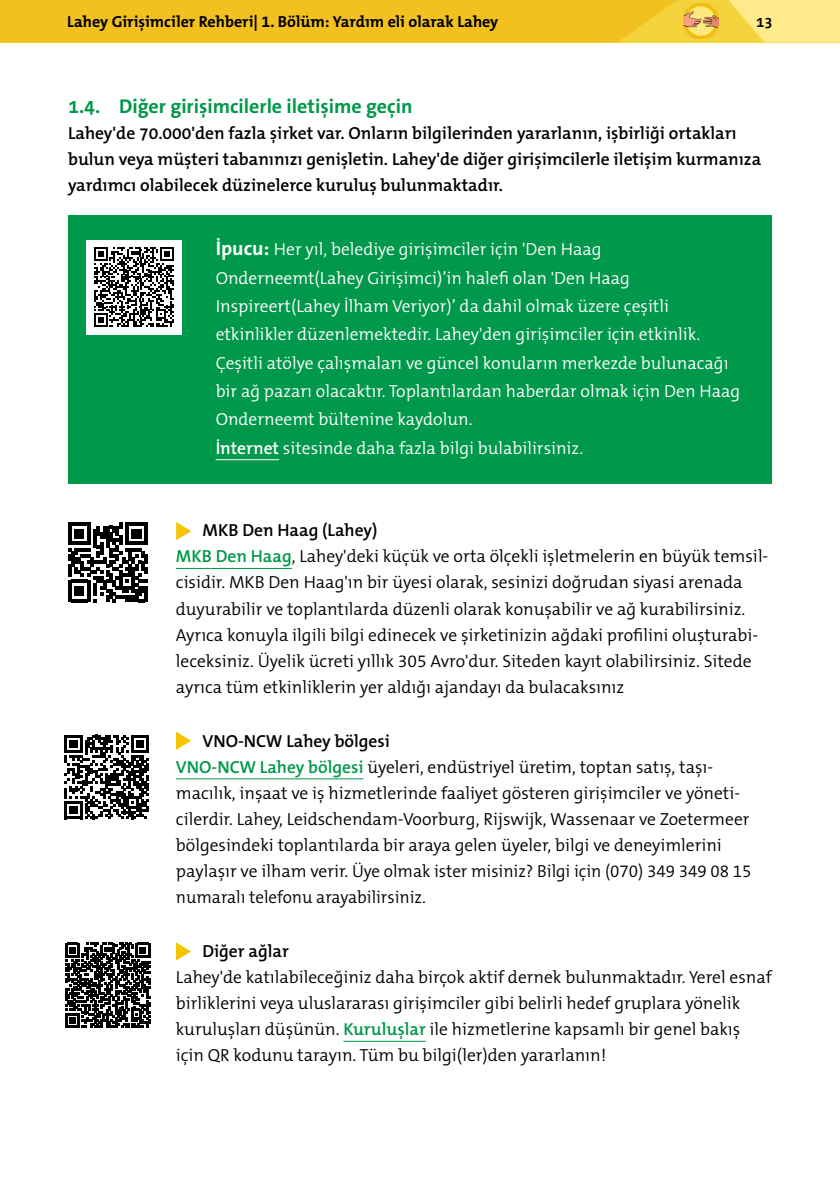
<style>
.page{position:relative;width:840px;height:1191px;background:#fff}
.page>*{position:absolute;margin:0;border:0;box-sizing:border-box;transform-origin:0 0}
.t1{font:700 20px "The Sans B W7";color:#00984a}
.t2{font:300 17.6px/26px "The Mix B W4";color:#000}
.t3{font:300 17.6px/28.4px "The Mix B W4";color:#fff}
.t4{font:600 17.6px/26px "The Mix B W6";color:#000}
.t5{font:700 16px "The Mix B W7";color:#000}
.t6{font:700 15px "The Sans B W7";color:#000}
.s1{font-family:"The Sans B W7";font-weight:700;font-size:20px}
.s2{font-family:"The Mix B W6";font-weight:600}
.s3{font-family:"The Mix B W6";font-weight:600;color:#00984a}
</style>
<div class="page">
<div style="left:0;top:0;width:839px;height:43px;background:#f5d33d"></div>
<svg style="left:729px;top:0;width:110px;height:43px"></svg>
<div style="left:0;top:0;width:677px;height:43px;background:#f3c11f"></div>
<img style="left:683px;top:4px;width:34px;height:34px">
<div style="left:68px;top:215px;width:703px;height:269px;background:#00984a"></div>
<hr style="left:215px;top:459px;width:64px;height:1px;background:#fff">
<hr style="left:176px;top:568px;width:115px;height:1px;background:#00984a">
<hr style="left:176px;top:778px;width:187px;height:1px;background:#00984a">
<hr style="left:343px;top:1041px;width:82px;height:1px;background:#00984a">
<svg style="left:176px;top:522px;width:15px;height:18px"></svg>
<div style="left:86px;top:240px;width:95px;height:94px;background:#fff"></div>
<svg style="left:94px;top:247px;width:79px;height:80px"></svg>
<svg style="left:68px;top:522px;width:79px;height:80px"></svg>
<svg style="left:65px;top:943px;width:85px;height:84px"></svg>
<svg style="left:64px;top:734px;width:85px;height:85px"></svg>
<svg style="left:176px;top:731px;width:15px;height:19px"></svg>
<svg style="left:176px;top:942px;width:15px;height:18px"></svg>
<p class="t5" style="left:67px;top:12px;width:432px">Lahey Girişimciler Rehberi| 1. Bölüm: Yardım eli olarak Lahey</p>
<p class="t6" style="left:755px;top:12px;width:18px">13</p>
<p class="t1" style="left:68px;top:94px;width:345px">1.4. Diğer girişimcilerle iletişime geçin</p>
<p class="t4" style="left:68px;top:121px;width:694px">Lahey'de 70.000'den fazla şirket var. Onların bilgilerinden yararlanın, işbirliği ortakları bulun veya müşteri tabanınızı genişletin. Lahey'de diğer girişimcilerle iletişim kurmanıza yardımcı olabilecek düzinelerce kuruluş bulunmaktadır.</p>
<p class="t3" style="left:215px;top:235px;width:525px"><span class="s1">İpucu:</span> Her yıl, belediye girişimciler için 'Den Haag Onderneemt(Lahey Girişimci)’in halefi olan 'Den Haag Inspireert(Lahey İlham Veriyor)’ da dahil olmak üzere çeşitli etkinlikler düzenlemektedir. Lahey'den girişimciler için etkinlik.<br>Çeşitli atölye çalışmaları ve güncel konuların merkezde bulunacağı bir ağ pazarı olacaktır. Toplantılardan haberdar olmak için Den Haag Onderneemt bültenine kaydolun.<br><span class="s2">İnternet</span> sitesinde daha fazla bilgi bulabilirsiniz.</p>
<p class="t4" style="left:202px;top:517px;width:176px">MKB Den Haag (Lahey)</p>
<p class="t2" style="left:176px;top:543px;width:593px"><span class="s3">MKB Den Haag</span>, Lahey'deki küçük ve orta ölçekli işletmelerin en büyük temsil&shy;cisidir. MKB Den Haag'ın bir üyesi olarak, sesinizi doğrudan siyasi arenada duyurabilir ve toplantılarda düzenli olarak konuşabilir ve ağ kurabilirsiniz.<br>Ayrıca konuyla ilgili bilgi edinecek ve şirketinizin ağdaki profilini oluşturabi&shy;leceksiniz. Üyelik ücreti yıllık 305 Avro'dur. Siteden kayıt olabilirsiniz. Sitede ayrıca tüm etkinliklerin yer aldığı ajandayı da bulacaksınız</p>
<p class="t4" style="left:202px;top:728px;width:189px">VNO-NCW Lahey bölgesi</p>
<p class="t2" style="left:176px;top:754px;width:577px"><span class="s3">VNO-NCW Lahey bölgesi</span> üyeleri, endüstriyel üretim, toptan satış, taşı&shy;macılık, inşaat ve iş hizmetlerinde faaliyet gösteren girişimciler ve yöneti&shy;cilerdir. Lahey, Leidschendam-Voorburg, Rijswijk, Wassenaar ve Zoetermeer bölgesindeki toplantılarda bir araya gelen üyeler, bilgi ve deneyimlerini paylaşır ve ilham verir. Üye olmak ister misiniz? Bilgi için (070) 349 349 08 15 numaralı telefonu arayabilirsiniz.</p>
<p class="t4" style="left:202px;top:938px;width:88px">Diğer ağlar</p>
<p class="t2" style="left:176px;top:964px;width:597px">Lahey'de katılabileceğiniz daha birçok aktif dernek bulunmaktadır. Yerel esnaf birliklerini veya uluslararası girişimciler gibi belirli hedef gruplara yönelik kuruluşları düşünün. <span class="s3">Kuruluşlar</span> ile hizmetlerine kapsamlı bir genel bakış için QR kodunu tarayın. Tüm bu bilgi(ler)den yararlanın!</p>
</div>
